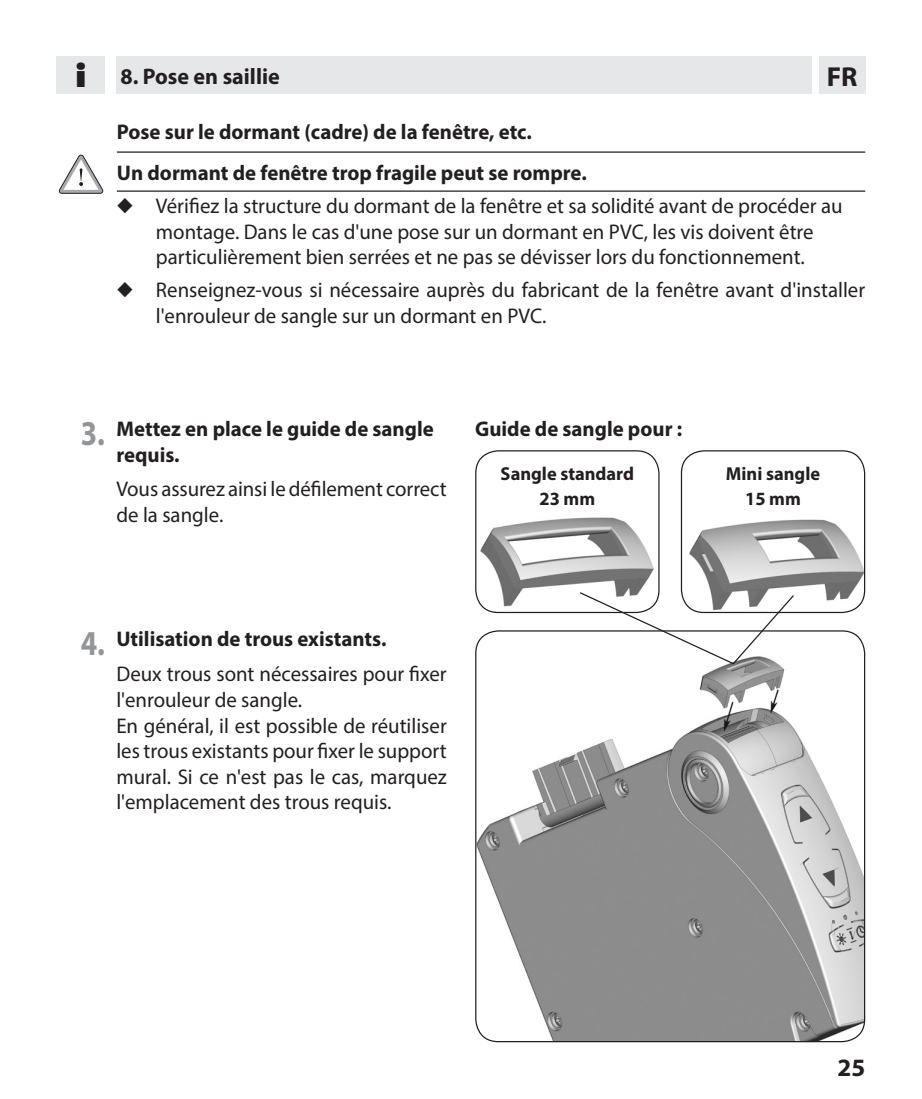
<style>
.page{position:relative;width:922px;height:1099px;background:#fff}
.page>*{position:absolute;margin:0;border:0;box-sizing:border-box;transform-origin:0 0}
.t1{font:800 30px "Futura";color:#231f20}
.t2{font:700 27.5px "Myriad Pro";color:#231f20}
.t3{font:700 25px "Myriad Pro";color:#231f20}
.Kapitel_ab_2__-_DE{font:700 22.5px "Myriad Pro";color:#231f20}
.Fließtext_nach_Handl{font:21.25px/25.5px "Myriad Pro";color:#231f20}
.Sicherheitshinweise{font:700 21.25px/25.5px "Myriad Pro";color:#231f20}
.untertitel_-_DE{font:700 21.25px "Myriad Pro";color:#231f20}
.Bildtexte_-_DE{font:700 18.75px/25.5px "Myriad Pro";color:#231f20;text-align:center}
.s1{font-size:35px;color:#939598}
</style>
<div class="page">
<div style="left:57px;top:57px;width:48px;height:37px;background:#e6e7e9"></div>
<div style="left:116px;top:57px;width:695px;height:37px;background:#e6e7e9"></div>
<div style="left:819px;top:57px;width:46px;height:37px;background:#e6e7e9"></div>
<img style="left:682px;top:510px;width:183px;height:102px">
<img style="left:475px;top:517px;width:179px;height:96px">
<div style="left:475px;top:450px;width:184px;height:163px;border:1px solid #231f20;border-radius:22px"></div>
<div style="left:680px;top:450px;width:185px;height:163px;border:1px solid #231f20;border-radius:22px"></div>
<img style="left:475px;top:638px;width:389px;height:403px">
<svg style="left:578px;top:591px;width:217px;height:74px"></svg>
<hr style="left:117px;top:151px;width:748px;height:2px;background:#231f20">
<hr style="left:117px;top:190px;width:748px;height:2px;background:#231f20">
<svg style="left:59px;top:155px;width:44px;height:38px"></svg>
<h1 class="t1" style="left:75px;top:58px;width:13px">i</h1>
<p class="t2" style="left:826px;top:59px;width:32px">FR</p>
<p class="untertitel_-_DE" style="left:117px;top:118px;width:416px">Pose sur le dormant (cadre) de la fenêtre, etc.</p>
<p class="Sicherheitshinweise" style="left:117px;top:159px;width:471px">Un dormant de fenêtre trop fragile peut se rompre.</p>
<p class="Fließtext_nach_Handl" style="left:117px;top:193px;width:727px;text-align:center">◆ Vérifiez la structure du dormant de la fenêtre et sa solidité avant de procéder au montage. Dans le cas d'une pose sur un dormant en PVC, les vis doivent être particulièrement bien serrées et ne pas se dévisser lors du fonctionnement.</p>
<p class="Fließtext_nach_Handl" style="left:156px;top:277px;width:710px;text-indent:-39px">◆ Renseignez-vous si nécessaire auprès du fabricant de la fenêtre avant d'installer l'enrouleur de sangle sur un dormant en PVC.</p>
<p class="Kapitel_ab_2__-_DE" style="left:120px;top:62px;width:161px">8. Pose en saillie</p>
<p class="Sicherheitshinweise" style="left:116px;top:415px;width:319px;text-indent:-36px"><span class="s1">3.</span> Mettez en place le guide de sangle requis.</p>
<p class="untertitel_-_DE" style="left:475px;top:415px;width:208px">Guide de sangle pour :</p>
<p class="Bildtexte_-_DE" style="left:500px;top:460px;width:135px">Sangle standard<br>23 mm</p>
<p class="Bildtexte_-_DE" style="left:725px;top:460px;width:96px">Mini sangle<br>15 mm</p>
<p class="Fließtext_nach_Handl" style="left:116px;top:476px;width:332px">Vous assurez ainsi le défilement correct de la sangle.</p>
<p class="Sicherheitshinweise" style="left:81px;top:625px;width:307px"><span class="s1">4.</span> Utilisation de trous existants.</p>
<p class="Fließtext_nach_Handl" style="left:116px;top:661px;width:332px">Deux trous sont nécessaires pour fixer l'enrouleur de sangle.</p>
<p class="Fließtext_nach_Handl" style="left:116px;top:712px;width:332px;text-align:justify">En général, il est possible de réutiliser les trous existants pour fixer le support mural. Si ce n'est pas le cas, marquez l'emplacement des trous requis.</p>
<p class="t3" style="left:837px;top:1051px;width:29px">25</p>
</div>
